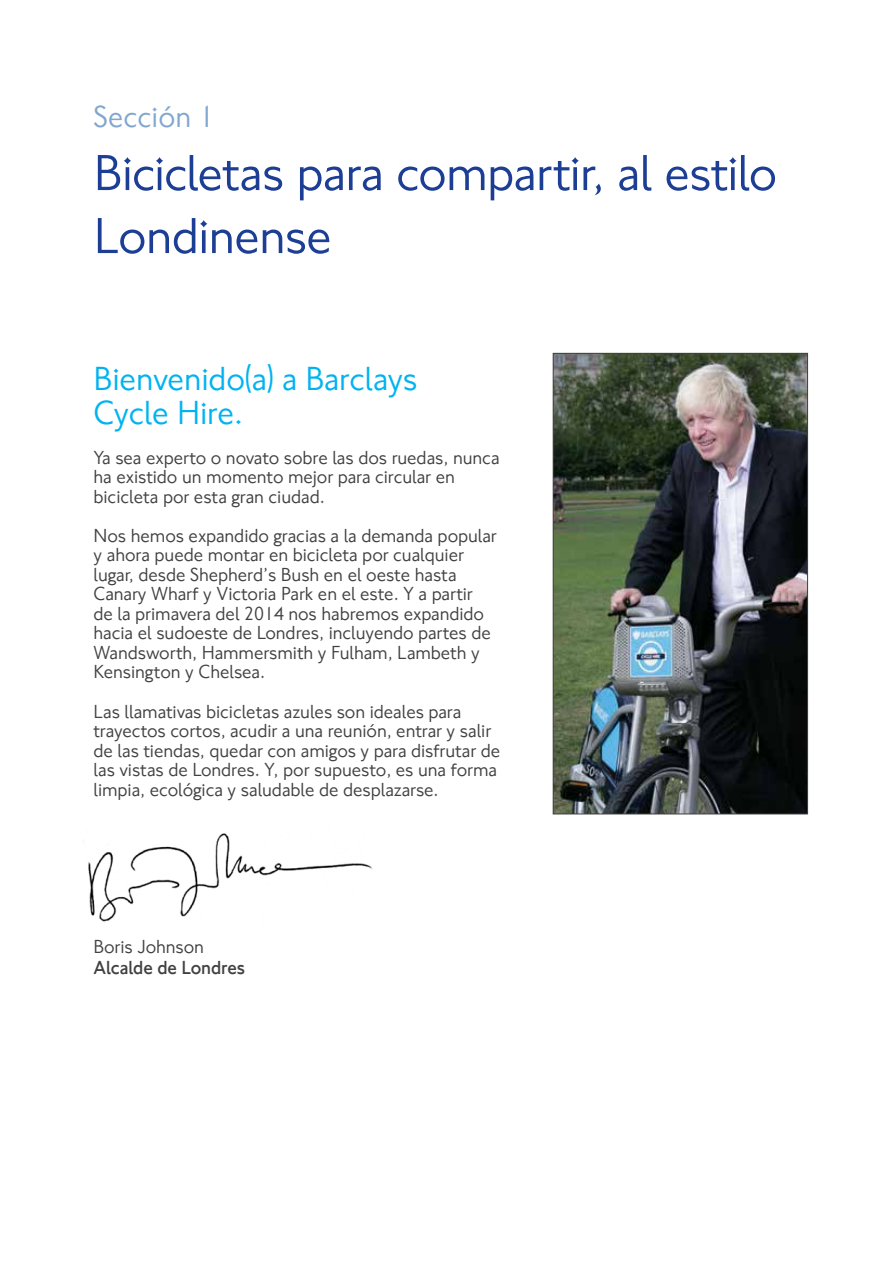
<style>
.page{position:relative;width:893px;height:1263px;background:#fff}
.page>*{position:absolute;margin:0;border:0;box-sizing:border-box;transform-origin:0 0}
.t1{font:52.5px/63px "NJ Font";letter-spacing:-.015em;color:#1c3e94}
.t2{font:34.5px/34.5px "NJ Font";letter-spacing:-.005em;color:#00b3f0}
.t3{font:31.5px "NJ Font";color:#81a7cf}
.t4{font:19.5px/19.5px "NJ Font";letter-spacing:-.005em;color:#414042}
.t5{font:700 19.5px "NJ Font";letter-spacing:-.005em;color:#414042}
</style>
<div class="page">
<img style="left:83px;top:833px;width:290px;height:89px">
<img style="left:555px;top:355px;width:251px;height:457px">
<div style="left:553px;top:353px;width:255px;height:461px;border:1px solid #414042"></div>
<h3 class="t3" style="left:94px;top:97px;width:123px">Sección 1</h3>
<h1 class="t1" style="left:94px;top:143px;width:685px">Bicicletas para compartir, al estilo<br>Londinense</h1>
<h2 class="t2" style="left:94px;top:362px;width:326px">Bienvenido(a) a Barclays<br>Cycle Hire.</h2>
<p class="t4" style="left:94px;top:448px;width:408px">Ya sea experto o novato sobre las dos ruedas, nunca ha existido un momento mejor para circular en bicicleta por esta gran ciudad.</p>
<p class="t4" style="left:94px;top:526px;width:405px">Nos hemos expandido gracias a la demanda popular y ahora puede montar en bicicleta por cualquier lugar, desde Shepherd’s Bush en el oeste hasta Canary Wharf y Victoria Park en el este. Y a partir de la primavera del 2014 nos habremos expandido hacia el sudoeste de Londres, incluyendo partes de Wandsworth, Hammersmith y Fulham, Lambeth y Kensington y Chelsea.</p>
<p class="t4" style="left:94px;top:702px;width:408px">Las llamativas bicicletas azules son ideales para trayectos cortos, acudir a una reunión, entrar y salir de las tiendas, quedar con amigos y para disfrutar de las vistas de Londres. Y, por supuesto, es una forma limpia, ecológica y saludable de desplazarse.</p>
<p class="t4" style="left:94px;top:937px;width:112px">Boris Johnson</p>
<p class="t5" style="left:94px;top:956px;width:153px">Alcalde de Londres</p>
</div>
